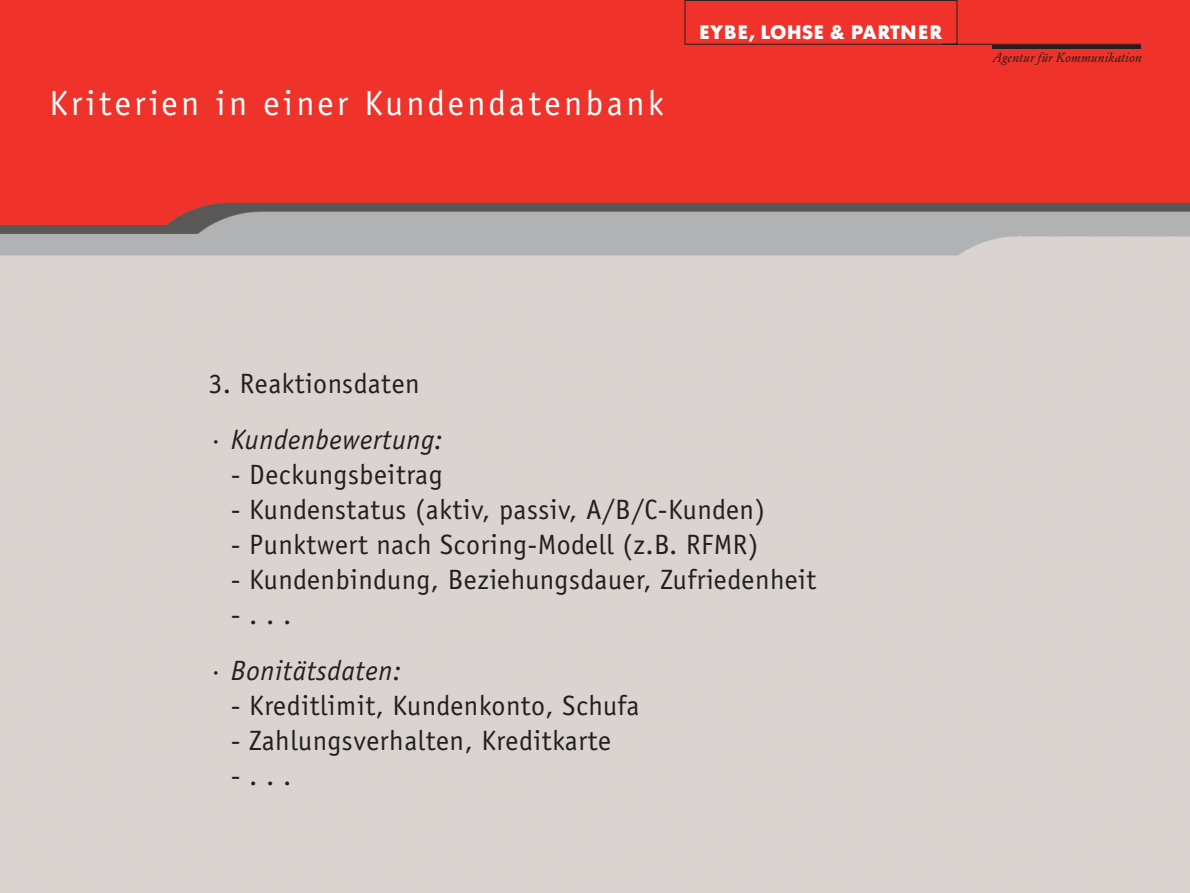
<style>
.page{position:relative;width:1190px;height:893px;background:#fff}
.page>*{position:absolute;margin:0;border:0;box-sizing:border-box;transform-origin:0 0}
.t1{font:35px "Officina Sans";letter-spacing:.1em;color:#fff}
.t2{font:28px "Officina Sans";letter-spacing:.02em;color:#231f20}
.t3{font:italic 28px/56px "Officina Sans";letter-spacing:.02em;color:#231f20}
.t4{font:700 19.25px "Futura BQ";letter-spacing:.04em;color:#fff}
.t5{font:italic 13.12px "Garamond BQ";letter-spacing:.025em;color:#231f20}
.s1{font-style:normal}
</style>
<div class="page">
<img style="left:0;top:0;width:1190px;height:892px">
<div style="left:684px;top:0;width:458px;height:45px;background:#ef322a"></div>
<hr style="left:992px;top:45px;width:149px;height:3px;background:#231f20">
<p class="t1" style="left:50px;top:89px;width:616px">Kriterien in einer Kundendatenbank</p>
<p class="t4" style="left:699px;top:25px;width:244px">EYBE, LOHSE &amp; PARTNER</p>
<p class="t5" style="left:992px;top:52px;width:152px">Agentur für Kommunikation</p>
<p class="t3" style="left:208px;top:357px;width:236px"><span class="s1">3. Reaktionsdaten<br></span>· Kundenbewertung:</p>
<p class="t2" style="left:231px;top:463px;width:213px">- Deckungsbeitrag</p>
<p class="t2" style="left:231px;top:498px;width:536px">- Kundenstatus (aktiv, passiv, A/B/C-Kunden)</p>
<p class="t2" style="left:231px;top:533px;width:529px">- Punktwert nach Scoring-Modell (z.B. RFMR)</p>
<p class="t2" style="left:231px;top:568px;width:587px">- Kundenbindung, Beziehungsdauer, Zufriedenheit</p>
<p class="t3" style="left:208px;top:588px;width:194px;text-indent:23px"><span class="s1">- . . .<br></span>· Bonitätsdaten:</p>
<p class="t2" style="left:231px;top:694px;width:410px">- Kreditlimit, Kundenkonto, Schufa</p>
<p class="t2" style="left:231px;top:729px;width:382px">- Zahlungsverhalten, Kreditkarte</p>
<p class="t2" style="left:231px;top:764px;width:62px">- . . .</p>
</div>
